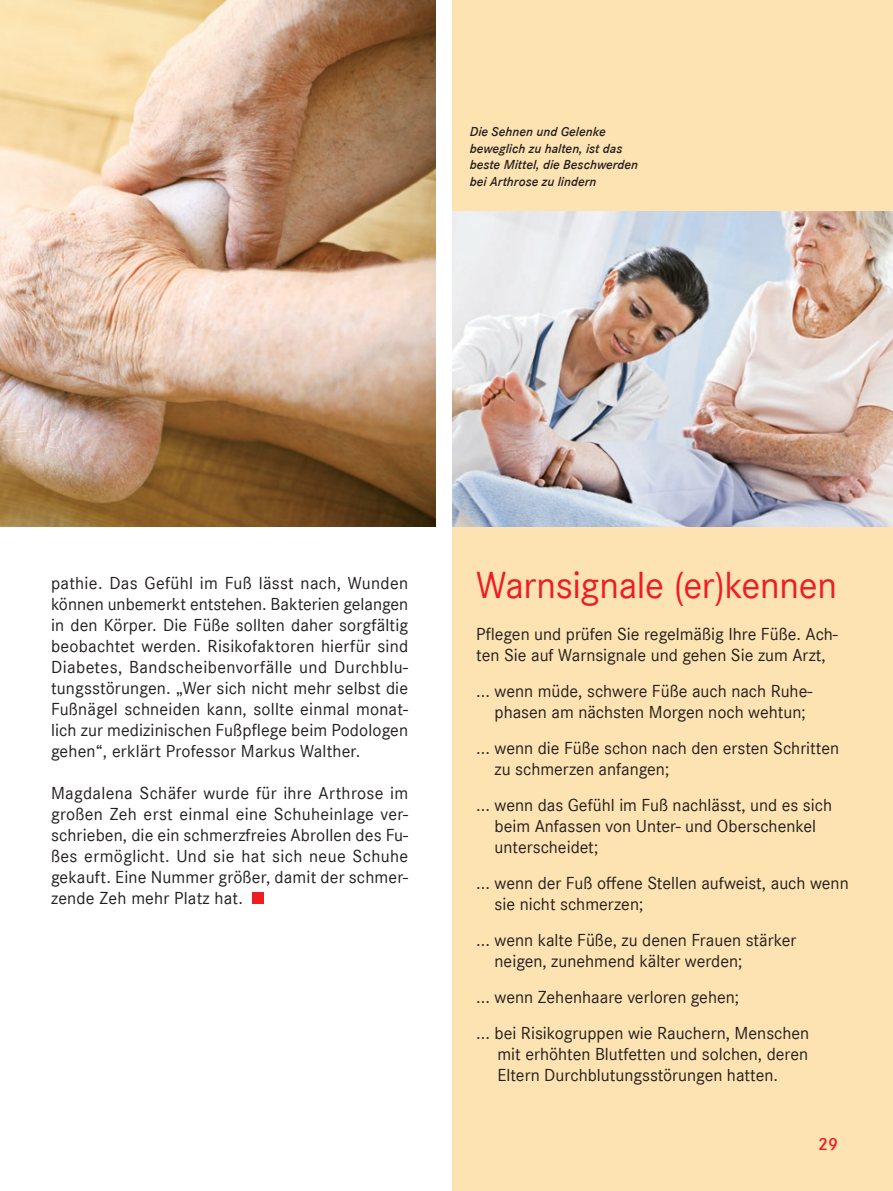
<style>
.page{position:relative;width:893px;height:1191px;background:#fff}
.page>*{position:absolute;margin:0;border:0;box-sizing:border-box;transform-origin:0 0}
.t1{font:39px "Corporate S";letter-spacing:-.01em;color:#ee1d23}
.t2{font:18px/21px "Corporate S";color:#231f20}
.t3{font:600 18px "Corporate S";color:#ee1d23}
.t4{font:italic 600 13.5px/16.5px "Corporate S";color:#231f20}
</style>
<div class="page">
<div style="left:453px;top:0;width:440px;height:1191px;background:#fee3b2"></div>
<img style="left:0;top:0;width:436px;height:526px">
<div style="left:252px;top:892px;width:12px;height:12px;background:#ee1d23"></div>
<img style="left:453px;top:211px;width:440px;height:315px">
<p class="t4" style="left:470px;top:123px;width:170px">Die Sehnen und Gelenke beweglich zu halten, ist das beste Mittel, die Beschwerden bei Arthrose zu lindern</p>
<p class="t2" style="left:51px;top:573px;width:359px;text-align:justify">pathie. Das Gefühl im Fuß lässt nach, Wunden können unbemerkt entstehen. Bakterien gelangen in den Körper. Die Füße sollten daher sorgfältig beobachtet werden. Risikofaktoren hierfür sind Diabetes, Bandscheibenvorfälle und Durchblu&shy;tungsstörungen. „Wer sich nicht mehr selbst die Fußnägel schneiden kann, sollte einmal monat&shy;lich zur medizinischen Fußpflege beim Podologen gehen“, erklärt Professor Markus Walther.</p>
<p class="t2" style="left:51px;top:783px;width:359px;text-align:justify">Magdalena Schäfer wurde für ihre Arthrose im großen Zeh erst einmal eine Schuheinlage ver&shy;schrieben, die ein schmerzfreies Abrollen des Fu&shy;ßes ermöglicht. Und sie hat sich neue Schuhe gekauft. Eine Nummer größer, damit der schmer&shy;zende Zeh mehr Platz hat.</p>
<h1 class="t1" style="left:476px;top:563px;width:362px">Warnsignale (er)kennen</h1>
<p class="t2" style="left:476px;top:624px;width:363px">Pflegen und prüfen Sie regelmäßig Ihre Füße. Ach&shy;ten Sie auf Warnsignale und gehen Sie zum Arzt,</p>
<p class="t2" style="left:495px;top:681px;width:319px;text-indent:-18px">... wenn müde, schwere Füße auch nach Ruhe&shy;phasen am nächsten Morgen noch wehtun;</p>
<p class="t2" style="left:495px;top:738px;width:346px;text-indent:-18px">... wenn die Füße schon nach den ersten Schritten zu schmerzen anfangen;</p>
<p class="t2" style="left:495px;top:795px;width:339px;text-indent:-18px">... wenn das Gefühl im Fuß nachlässt, und es sich beim Anfassen von Unter- und Oberschenkel unterscheidet;</p>
<p class="t2" style="left:495px;top:873px;width:356px;text-indent:-18px">... wenn der Fuß offene Stellen aufweist, auch wenn sie nicht schmerzen;</p>
<p class="t2" style="left:495px;top:930px;width:303px;text-indent:-18px">... wenn kalte Füße, zu denen Frauen stärker neigen, zunehmend kälter werden;</p>
<p class="t2" style="left:476px;top:979px;width:335px;line-height:36px">... wenn Zehenhaare verloren gehen;<br>... bei Risikogruppen wie Rauchern, Menschen</p>
<p class="t2" style="left:497px;top:1044px;width:312px">mit erhöhten Blutfetten und solchen, deren<br>Eltern Durchblutungsstörungen hatten.</p>
<p class="t3" style="left:818px;top:1134px;width:21px">29</p>
</div>
